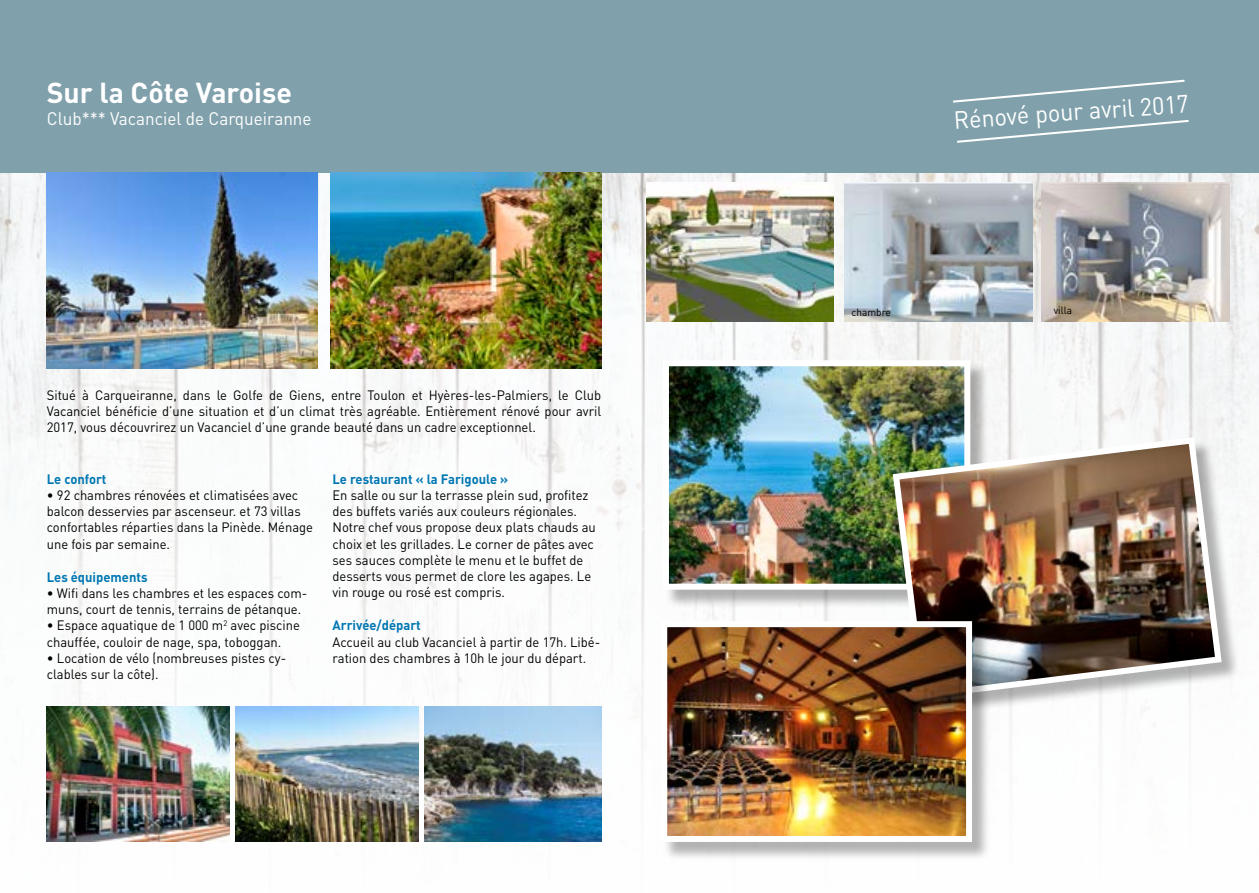
<style>
.page{position:relative;width:1259px;height:893px;background:#fff}
.page>*{position:absolute;margin:0;border:0;box-sizing:border-box;transform-origin:0 0}
.t1{font:700 28.5px "DIN";color:#fff}
.t2{font:24.6px "DIN";color:#fff;scale:.95 1}
.t3{font:18px "DIN";color:#fff;scale:.95 1}
.t4{font:13.5px/16.2px "DIN";color:#000;scale:.96 1}
.t5{font:700 13.5px "DIN";color:#0077b2;scale:.96 1}
.t6{font:10.5px "DIN";color:#000;scale:.96 1}
</style>
<div class="page">
<img style="left:0;top:172px;width:1259px;height:670px">
<div style="left:0;top:0;width:1259px;height:172px;background:#80a1ac"></div>
<svg style="left:957px;top:120px;width:232px;height:23px"></svg>
<svg style="left:953px;top:79px;width:232px;height:24px"></svg>
<div style="left:665px;top:363px;width:324px;height:246px;background:#000;opacity:.3"></div>
<img style="left:670px;top:367px;width:293px;height:216px">
<div style="left:663px;top:360px;width:307px;height:230px;border:6px solid #fff"></div>
<div style="left:895px;top:440px;width:345px;height:277px;background:#000;opacity:.3"></div>
<img style="left:889px;top:434px;width:336px;height:268px">
<img style="left:47px;top:706px;width:182px;height:136px">
<img style="left:424px;top:706px;width:177px;height:136px">
<img style="left:236px;top:706px;width:182px;height:136px">
<img style="left:646px;top:183px;width:188px;height:138px">
<img style="left:844px;top:183px;width:188px;height:138px">
<img style="left:1042px;top:183px;width:187px;height:138px">
<img style="left:47px;top:172px;width:271px;height:197px">
<img style="left:330px;top:172px;width:271px;height:197px">
<div style="left:664px;top:624px;width:327px;height:237px;background:#000;opacity:.3"></div>
<img style="left:668px;top:628px;width:297px;height:207px">
<div style="left:661px;top:621px;width:311px;height:221px;border:6px solid #fff"></div>
<h1 class="t1" style="left:47px;top:74px;width:247px">Sur la Côte Varoise</h1>
<h3 class="t3" style="left:47px;top:107px;width:280px">Club*** Vacanciel de Carqueiranne</h3>
<p class="t4" style="left:47px;top:387px;width:579px;text-align:justify">Situé à Carqueiranne, dans le Golfe de Giens, entre Toulon et Hyères-les-Palmiers, le Club Vacanciel bénéficie d’une situation et d’un climat très agréable. Entièrement rénové pour avril 2017, vous découvrirez un Vacanciel d’une grande beauté dans un cadre exceptionnel.</p>
<p class="t5" style="left:47px;top:470px;width:64px">Le confort</p>
<p class="t4" style="left:47px;top:487px;width:279px">• 92 chambres rénovées et climatisées avec balcon desservies par ascenseur. et 73 villas confortables réparties dans la Pinède. Ménage une fois par semaine.</p>
<p class="t5" style="left:47px;top:568px;width:106px">Les équipements</p>
<p class="t4" style="left:47px;top:585px;width:273px">• Wifi dans les chambres et les espaces com&shy;muns, court de tennis, terrains de pétanque.</p>
<p class="t4" style="left:47px;top:617px;width:265px">• Espace aquatique de 1 000 m<sup>2</sup> avec piscine chauffée, couloir de nage, spa, toboggan.</p>
<p class="t4" style="left:47px;top:650px;width:251px">• Location de vélo (nombreuses pistes cy&shy;clables sur la côte).</p>
<p class="t5" style="left:332px;top:470px;width:185px">Le restaurant « la Farigoule »</p>
<p class="t4" style="left:332px;top:487px;width:276px">En salle ou sur la terrasse plein sud, profitez des buffets variés aux couleurs régionales.<br>Notre chef vous propose deux plats chauds au choix et les grillades. Le corner de pâtes avec ses sauces complète le menu et le buffet de desserts vous permet de clore les agapes. Le vin rouge ou rosé est compris.</p>
<p class="t5" style="left:332px;top:617px;width:94px">Arrivée/départ</p>
<p class="t4" style="left:332px;top:633px;width:280px">Accueil au club Vacanciel à partir de 17h. Libé&shy;ration des chambres à 10h le jour du départ.</p>
<h2 class="t2" style="left:952px;top:105px;width:249px;rotate:-4deg">Rénové pour avril 2017</h2>
<p class="t6" style="left:851px;top:306px;width:43px">chambre</p>
<p class="t6" style="left:1053px;top:304px;width:21px">villa</p>
</div>
